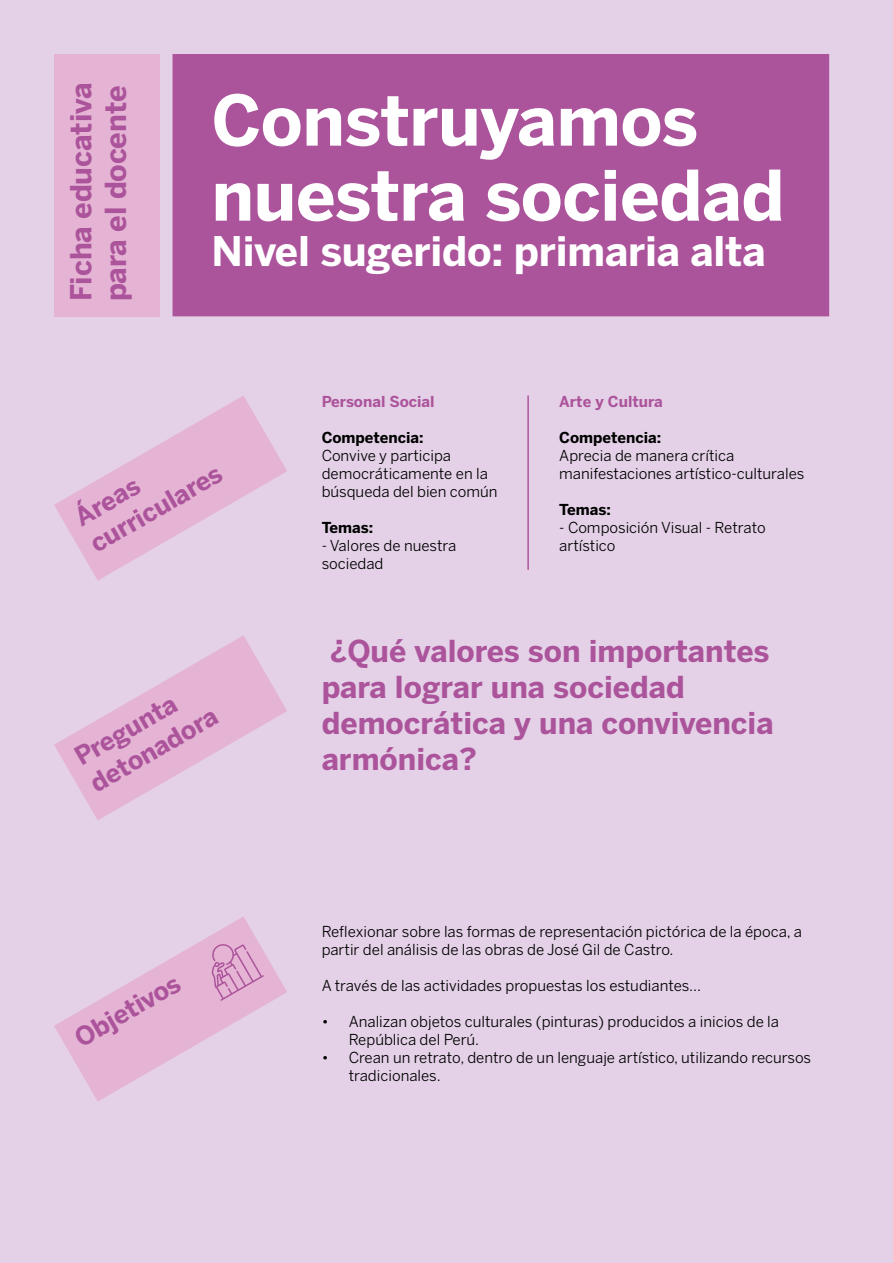
<style>
.page{position:relative;width:893px;height:1263px;background:#e4d1e7}
.page>*{position:absolute;margin:0;border:0;box-sizing:border-box;transform-origin:0 0}
.t1{font:700 69px/75px "Benton Sans FB";letter-spacing:-.005em;color:#fff}
.t2{font:700 40.5px "Benton Sans FB";letter-spacing:-.005em;color:#fff}
.t3{font:700 30px/36px "Benton Sans FB";color:#ac549b}
.t4{font:700 28.8px/34.7px "Benton Sans FB";letter-spacing:-.005em;color:#ac549b}
.t5{font:700 25.5px/30.6px "Benton Sans FB";color:#ac549b}
.t6{font:15px/18px "Benton Sans FB";color:#000}
.t7{font:700 15px "Benton Sans FB";color:#000}
.t8{font:700 15px "Benton Sans FB";color:#ac549b}
</style>
<div class="page">
<svg style="left:54px;top:396px;width:233px;height:184px"></svg>
<div style="left:54px;top:54px;width:105px;height:263px;background:#e5b4d4"></div>
<svg style="left:54px;top:917px;width:233px;height:184px"></svg>
<div style="left:173px;top:54px;width:656px;height:262px;background:#ac549b"></div>
<svg style="left:54px;top:635px;width:233px;height:185px"></svg>
<hr style="left:527px;top:395px;width:2px;height:175px;background:#ac549b">
<h3 class="t4" style="left:63px;top:301px;width:220px;rotate:-90deg">Ficha educativa para el docente</h3>
<h1 class="t1" style="left:211px;top:82px;width:575px">Construyamos nuestra sociedad</h1>
<h2 class="t2" style="left:211px;top:227px;width:556px">Nivel sugerido: primaria alta</h2>
<h3 class="t5" style="left:69px;top:505px;width:149px;rotate:-30deg">Áreas curriculares</h3>
<h3 class="t5" style="left:69px;top:745px;width:144px;rotate:-30deg">Pregunta detonadora</h3>
<h3 class="t5" style="left:69px;top:1026px;width:119px;rotate:-30deg">Objetivos</h3>
<p class="t8" style="left:322px;top:393px;width:114px">Personal Social</p>
<p class="t7" style="left:322px;top:429px;width:104px">Competencia:</p>
<p class="t6" style="left:322px;top:447px;width:177px">Convive y participa democráticamente en la búsqueda del bien común</p>
<p class="t7" style="left:322px;top:519px;width:53px">Temas:</p>
<p class="t6" style="left:322px;top:537px;width:136px">- Valores de nuestra sociedad</p>
<p class="t8" style="left:559px;top:393px;width:105px">Arte y Cultura</p>
<p class="t7" style="left:559px;top:429px;width:104px">Competencia:</p>
<p class="t6" style="left:559px;top:447px;width:247px">Aprecia de manera crítica manifestaciones artístico-culturales</p>
<p class="t7" style="left:559px;top:501px;width:53px">Temas:</p>
<p class="t6" style="left:559px;top:519px;width:208px">- Composición Visual - Retrato artístico</p>
<h3 class="t3" style="left:322px;top:632px;width:453px">¿Qué valores son importantes para lograr una sociedad democrática y una convivencia armónica?</h3>
<p class="t6" style="left:322px;top:922px;width:482px">Reflexionar sobre las formas de representación pictórica de la época, a partir del análisis de las obras de José Gil de Castro.</p>
<p class="t6" style="left:322px;top:976px;width:381px">A través de las actividades propuestas los estudiantes...</p>
<p class="t6" style="left:349px;top:1012px;width:432px;text-indent:-27px">• Analizan objetos culturales (pinturas) producidos a inicios de la<br>República del Perú.</p>
<p class="t6" style="left:349px;top:1048px;width:464px;text-indent:-27px">• Crean un retrato, dentro de un lenguaje artístico, utilizando recursos tradicionales.</p>
</div>
